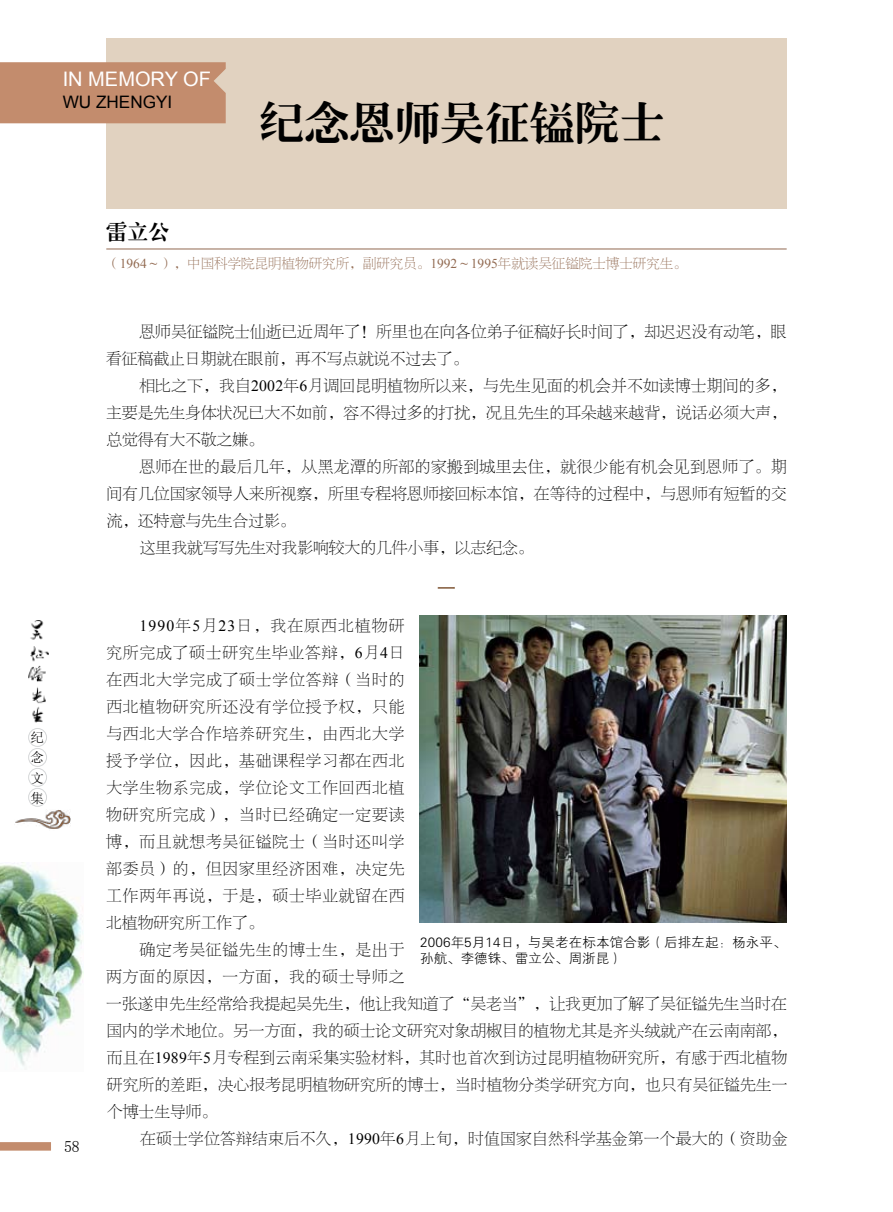
<style>
.page{position:relative;width:893px;height:1212px;background:#fff}
.page>*{position:absolute;margin:0;border:0;box-sizing:border-box;transform-origin:0 0}
.t1{font:45px "CT Lao Song SJ";color:#000}
.t2{font:21px "CT Lao Song SJ";color:#000}
.t3{font:19.95px "Arial";color:#fff}
.t4{font:19.5px "FZHTK GBK1 0";color:#8a6547}
.t5{font:17.1px "Arial";color:#000}
.t6{font:15.75px "FZBSK GBK1 0";letter-spacing:.015em;color:#000}
.t7{font:15.75px "FZBSK GBK1 0";letter-spacing:.055em;color:#000}
.t8{font:15.75px "FZBSK GBK1 0";letter-spacing:.075em;color:#000}
.t9{font:15.75px "FZBSK GBK1 0";letter-spacing:.05em;color:#000}
.t10{font:15.75px "Sim Sun";color:#000}
.t11{font:13.5px "FZBSK GBK1 0";color:#916950}
.t12{font:13.5px/16.2px "FZXH1 K GBK1 0";letter-spacing:.01em;color:#000}
.t13{font:13.5px/20.2px "Sim Sun";color:#000;text-align:justify}
.s1{font-family:"Times New Roman"}
</style>
<div class="page">
<div style="left:106px;top:38px;width:681px;height:170px;background:#e1d2c0"></div>
<div style="left:0;top:62px;width:226px;height:61px;background:#c38c6d"></div>
<hr style="left:106px;top:249px;width:681px;height:1px;background:#916950">
<div style="left:28px;top:728px;width:19px;height:19px;border:1px solid #d5d7d8;border-radius:50%"></div>
<div style="left:28px;top:748px;width:19px;height:18px;border:1px solid #d5d7d8;border-radius:50%"></div>
<div style="left:28px;top:768px;width:19px;height:18px;border:1px solid #d5d7d8;border-radius:50%"></div>
<div style="left:28px;top:788px;width:19px;height:18px;border:1px solid #d5d7d8;border-radius:50%"></div>
<img style="left:15px;top:810px;width:55px;height:19px">
<img style="left:28px;top:621px;width:21px;height:102px">
<img style="left:0;top:862px;width:84px;height:204px">
<div style="left:0;top:1142px;width:51px;height:8px;background:#c38c6d"></div>
<img style="left:420px;top:615px;width:367px;height:307px">
<p class="t3" style="left:63px;top:66px;width:150px">IN MEMORY OF</p>
<p class="t5" style="left:63px;top:90px;width:111px">WU ZHENGYI</p>
<p class="t1" style="left:259px;top:99px;width:406px">纪念恩师吴征镒院士</p>
<p class="t13" style="left:31px;top:727px;width:14px">纪念文集</p>
<p class="t10" style="left:64px;top:1138px;width:17px">58</p>
<p class="t2" style="left:106px;top:221px;width:64px">雷立公</p>
<p class="t11" style="left:106px;top:256px;width:582px">（<span class="s1">1964</span>～），中国科学院昆明植物研究所，副研究员。<span class="s1">1992</span>～<span class="s1">1995</span>年就读吴征镒院士博士研究生。</p>
<p class="t6" style="left:139px;top:323px;width:649px">恩师吴征镒院士仙逝已近周年了！所里也在向各位弟子征稿好长时间了，却迟迟没有动笔，眼</p>
<p class="t6" style="left:106px;top:350px;width:364px">看征稿截止日期就在眼前，再不写点就说不过去了。</p>
<p class="t6" style="left:139px;top:377px;width:649px">相比之下，我自<span class="s1">2002</span>年<span class="s1">6</span>月调回昆明植物所以来，与先生见面的机会并不如读博士期间的多，</p>
<p class="t6" style="left:106px;top:404px;width:682px">主要是先生身体状况已大不如前，容不得过多的打扰，况且先生的耳朵越来越背，说话必须大声，</p>
<p class="t6" style="left:106px;top:431px;width:159px">总觉得有大不敬之嫌。</p>
<p class="t6" style="left:140px;top:458px;width:649px">恩师在世的最后几年，从黑龙潭的所部的家搬到城里去住，就很少能有机会见到恩师了。期</p>
<p class="t6" style="left:106px;top:485px;width:682px">间有几位国家领导人来所视察，所里专程将恩师接回标本馆，在等待的过程中，与恩师有短暂的交</p>
<p class="t6" style="left:107px;top:512px;width:190px">流，还特意与先生合过影。</p>
<p class="t6" style="left:140px;top:539px;width:395px">这里我就写写先生对我影响较大的几件小事，以志纪念。</p>
<p class="t4" style="left:437px;top:577px;width:21px">一</p>
<p class="t8" style="left:139px;top:617px;width:267px"><span class="s1">1990</span>年<span class="s1">5</span>月<span class="s1">23</span>日，我在原西北植物研</p>
<p class="t9" style="left:106px;top:644px;width:300px">究所完成了硕士研究生毕业答辩，<span class="s1">6</span>月<span class="s1">4</span>日</p>
<p class="t7" style="left:106px;top:671px;width:300px">在西北大学完成了硕士学位答辩（当时的</p>
<p class="t7" style="left:106px;top:698px;width:300px">西北植物研究所还没有学位授予权，只能</p>
<p class="t7" style="left:106px;top:725px;width:300px">与西北大学合作培养研究生，由西北大学</p>
<p class="t7" style="left:106px;top:752px;width:300px">授予学位，因此，基础课程学习都在西北</p>
<p class="t7" style="left:106px;top:779px;width:300px">大学生物系完成，学位论文工作回西北植</p>
<p class="t7" style="left:106px;top:806px;width:300px">物研究所完成），当时已经确定一定要读</p>
<p class="t7" style="left:106px;top:833px;width:300px">博，而且就想考吴征镒院士（当时还叫学</p>
<p class="t7" style="left:106px;top:860px;width:300px">部委员）的，但因家里经济困难，决定先</p>
<p class="t7" style="left:106px;top:887px;width:300px">工作两年再说，于是，硕士毕业就留在西</p>
<p class="t6" style="left:106px;top:914px;width:159px">北植物研究所工作了。</p>
<p class="t7" style="left:139px;top:941px;width:266px">确定考吴征镒先生的博士生，是出于</p>
<p class="t7" style="left:106px;top:968px;width:300px">两方面的原因，一方面，我的硕士导师之</p>
<p class="t6" style="left:106px;top:995px;width:682px">一张遂申先生经常给我提起吴先生，他让我知道了“吴老当”，让我更加了解了吴征镒先生当时在</p>
<p class="t6" style="left:106px;top:1022px;width:682px">国内的学术地位。另一方面，我的硕士论文研究对象胡椒目的植物尤其是齐头绒就产在云南南部，</p>
<p class="t6" style="left:107px;top:1049px;width:682px">而且在<span class="s1">1989</span>年<span class="s1">5</span>月专程到云南采集实验材料，其时也首次到访过昆明植物研究所，有感于西北植物</p>
<p class="t6" style="left:107px;top:1076px;width:682px">研究所的差距，决心报考昆明植物研究所的博士，当时植物分类学研究方向，也只有吴征镒先生一</p>
<p class="t6" style="left:107px;top:1103px;width:112px">个博士生导师。</p>
<p class="t6" style="left:140px;top:1130px;width:649px">在硕士学位答辩结束后不久，<span class="s1">1990</span>年<span class="s1">6</span>月上旬，时值国家自然科学基金第一个最大的（资助金</p>
<p class="t12" style="left:420px;top:934px;width:368px">2006年5月14日，与吴老在标本馆合影（后排左起：杨永平、孙航、李德铢、雷立公、周浙昆）</p>
</div>
